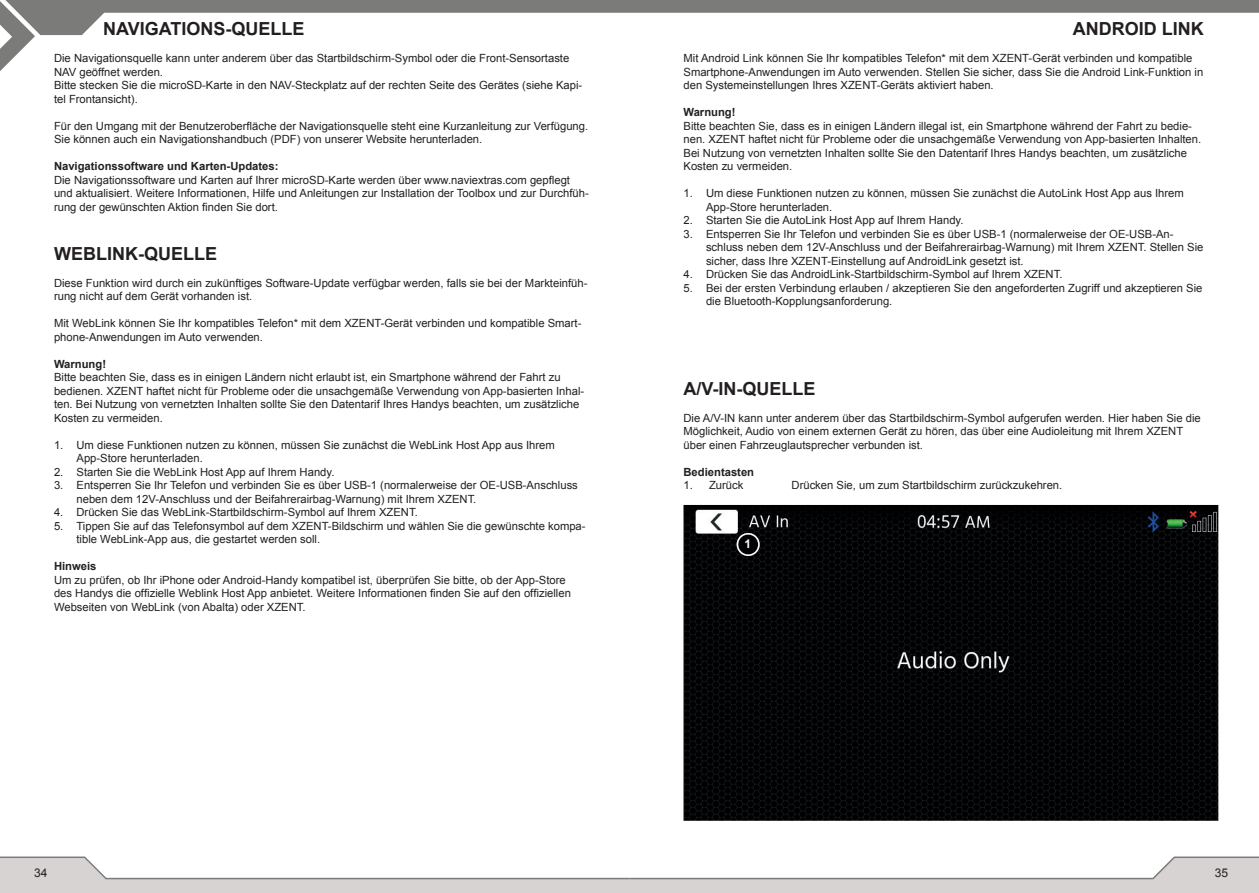
<style>
.page{position:relative;width:1259px;height:893px;background:#fff}
.page>*{position:absolute;margin:0;border:0;box-sizing:border-box;transform-origin:0 0}
.t1{font:700 18px "Arial";color:#231f20}
.t2{font:12px "Arial";color:#231f20}
.t3{font:700 12px "Arial";color:#fff}
.t4{font:11.25px/13.5px "Arial";color:#231f20}
.t5{font:700 11.25px "Arial";color:#231f20}
</style>
<div class="page">
<div style="left:0;top:880px;width:1259px;height:13px;background:#d6d3d2"></div>
<svg style="left:0;top:856px;width:1259px;height:24px"></svg>
<svg style="left:0;top:0;width:1259px;height:71px"></svg>
<img style="left:683px;top:505px;width:535px;height:316px">
<img style="left:736px;top:533px;width:23px;height:23px">
<img style="left:737px;top:534px;width:22px;height:21px">
<div style="left:736px;top:533px;width:23px;height:23px;border:2px solid #fff;border-radius:50%"></div>
<h1 class="t1" style="left:103px;top:17px;width:203px">NAVIGATIONS-QUELLE</h1>
<h1 class="t1" style="left:1072px;top:17px;width:132px">ANDROID LINK</h1>
<p class="t4" style="left:683px;top:52px;width:521px">Mit Android Link können Sie Ihr kompatibles Telefon* mit dem XZENT-Gerät verbinden und kompatible<br>Smartphone-Anwendungen im Auto verwenden. Stellen Sie sicher, dass Sie die Android Link-Funktion in den Systemeinstellungen Ihres XZENT-Geräts aktiviert haben.</p>
<p class="t5" style="left:683px;top:105px;width:54px">Warnung!</p>
<p class="t4" style="left:683px;top:119px;width:519px">Bitte beachten Sie, dass es in einigen Ländern illegal ist, ein Smartphone während der Fahrt zu bedie&shy;nen. XZENT haftet nicht für Probleme oder die unsachgemäße Verwendung von App-basierten Inhalten.<br>Bei Nutzung von vernetzten Inhalten sollte Sie den Datentarif Ihres Handys beachten, um zusätzliche Kosten zu vermeiden.</p>
<p class="t4" style="left:706px;top:187px;width:479px;text-indent:-22px">1. Um diese Funktionen nutzen zu können, müssen Sie zunächst die AutoLink Host App aus Ihrem<br>App-Store herunterladen.</p>
<p class="t4" style="left:683px;top:214px;width:281px">2. Starten Sie die AutoLink Host App auf Ihrem Handy.</p>
<p class="t4" style="left:706px;top:227px;width:499px;text-indent:-22px">3. Entsperren Sie Ihr Telefon und verbinden Sie es über USB-1 (normalerweise der OE-USB-An&shy;schluss neben dem 12V-Anschluss und der Beifahrerairbag-Warnung) mit Ihrem XZENT. Stellen Sie sicher, dass Ihre XZENT-Einstellung auf AndroidLink gesetzt ist.</p>
<p class="t4" style="left:683px;top:268px;width:380px">4. Drücken Sie das AndroidLink-Startbildschirm-Symbol auf Ihrem XZENT.</p>
<p class="t4" style="left:706px;top:281px;width:498px;text-indent:-22px">5. Bei der ersten Verbindung erlauben / akzeptieren Sie den angeforderten Zugriff und akzeptieren Sie die Bluetooth-Kopplungsanforderung.</p>
<p class="t4" style="left:54px;top:52px;width:530px">Die Navigationsquelle kann unter anderem über das Startbildschirm-Symbol oder die Front-Sensortaste NAV geöffnet werden.<br>Bitte stecken Sie die microSD-Karte in den NAV-Steckplatz auf der rechten Seite des Gerätes (siehe Kapi&shy;tel Frontansicht).</p>
<p class="t4" style="left:54px;top:119px;width:536px">Für den Umgang mit der Benutzeroberfläche der Navigationsquelle steht eine Kurzanleitung zur Verfügung.<br>Sie können auch ein Navigationshandbuch (PDF) von unserer Website herunterladen.</p>
<p class="t5" style="left:54px;top:159px;width:226px">Navigationssoftware und Karten-Updates:</p>
<p class="t4" style="left:54px;top:173px;width:536px">Die Navigationssoftware und Karten auf Ihrer microSD-Karte werden über www.naviextras.com gepflegt und aktualisiert. Weitere Informationen, Hilfe und Anleitungen zur Installation der Toolbox und zur Durchfüh&shy;rung der gewünschten Aktion finden Sie dort.</p>
<h1 class="t1" style="left:54px;top:241px;width:164px">WEBLINK-QUELLE</h1>
<p class="t4" style="left:54px;top:276px;width:535px">Diese Funktion wird durch ein zukünftiges Software-Update verfügbar werden, falls sie bei der Markteinfüh&shy;rung nicht auf dem Gerät vorhanden ist.</p>
<p class="t4" style="left:54px;top:316px;width:529px">Mit WebLink können Sie Ihr kompatibles Telefon* mit dem XZENT-Gerät verbinden und kompatible Smart&shy;phone-Anwendungen im Auto verwenden.</p>
<p class="t5" style="left:54px;top:356px;width:54px">Warnung!</p>
<p class="t4" style="left:54px;top:370px;width:532px">Bitte beachten Sie, dass es in einigen Ländern nicht erlaubt ist, ein Smartphone während der Fahrt zu bedienen. XZENT haftet nicht für Probleme oder die unsachgemäße Verwendung von App-basierten Inhal&shy;ten. Bei Nutzung von vernetzten Inhalten sollte Sie den Datentarif Ihres Handys beachten, um zusätzliche Kosten zu vermeiden.</p>
<p class="t4" style="left:76px;top:438px;width:480px;text-indent:-22px">1. Um diese Funktionen nutzen zu können, müssen Sie zunächst die WebLink Host App aus Ihrem<br>App-Store herunterladen.</p>
<p class="t4" style="left:54px;top:465px;width:282px">2. Starten Sie die WebLink Host App auf Ihrem Handy.</p>
<p class="t4" style="left:76px;top:478px;width:503px;text-indent:-22px">3. Entsperren Sie Ihr Telefon und verbinden Sie es über USB-1 (normalerweise der OE-USB-Anschluss neben dem 12V-Anschluss und der Beifahrerairbag-Warnung) mit Ihrem XZENT.</p>
<p class="t4" style="left:54px;top:505px;width:365px">4. Drücken Sie das WebLink-Startbildschirm-Symbol auf Ihrem XZENT.</p>
<p class="t4" style="left:76px;top:519px;width:510px;text-indent:-22px">5. Tippen Sie auf das Telefonsymbol auf dem XZENT-Bildschirm und wählen Sie die gewünschte kompa&shy;tible WebLink-App aus, die gestartet werden soll.</p>
<p class="t5" style="left:54px;top:559px;width:44px">Hinweis</p>
<p class="t4" style="left:54px;top:573px;width:518px">Um zu prüfen, ob Ihr iPhone oder Android-Handy kompatibel ist, überprüfen Sie bitte, ob der App-Store des Handys die offizielle Weblink Host App anbietet. Weitere Informationen finden Sie auf den offiziellen<br>Webseiten von WebLink (von Abalta) oder XZENT.</p>
<h1 class="t1" style="left:683px;top:376px;width:134px">A/V-IN-QUELLE</h1>
<p class="t4" style="left:683px;top:411px;width:519px">Die A/V-IN kann unter anderem über das Startbildschirm-Symbol aufgerufen werden. Hier haben Sie die<br>Möglichkeit, Audio von einem externen Gerät zu hören, das über eine Audioleitung mit Ihrem XZENT über einen Fahrzeuglautsprecher verbunden ist.</p>
<p class="t5" style="left:683px;top:464px;width:72px">Bedientasten</p>
<p class="t4" style="left:683px;top:478px;width:61px">1. Zurück</p>
<p class="t4" style="left:791px;top:478px;width:272px">Drücken Sie, um zum Startbildschirm zurückzukehren.</p>
<p class="t3" style="left:744px;top:536px;width:8px">1</p>
<p class="t2" style="left:34px;top:865px;width:15px">34</p>
<p class="t2" style="left:1214px;top:865px;width:15px">35</p>
</div>
